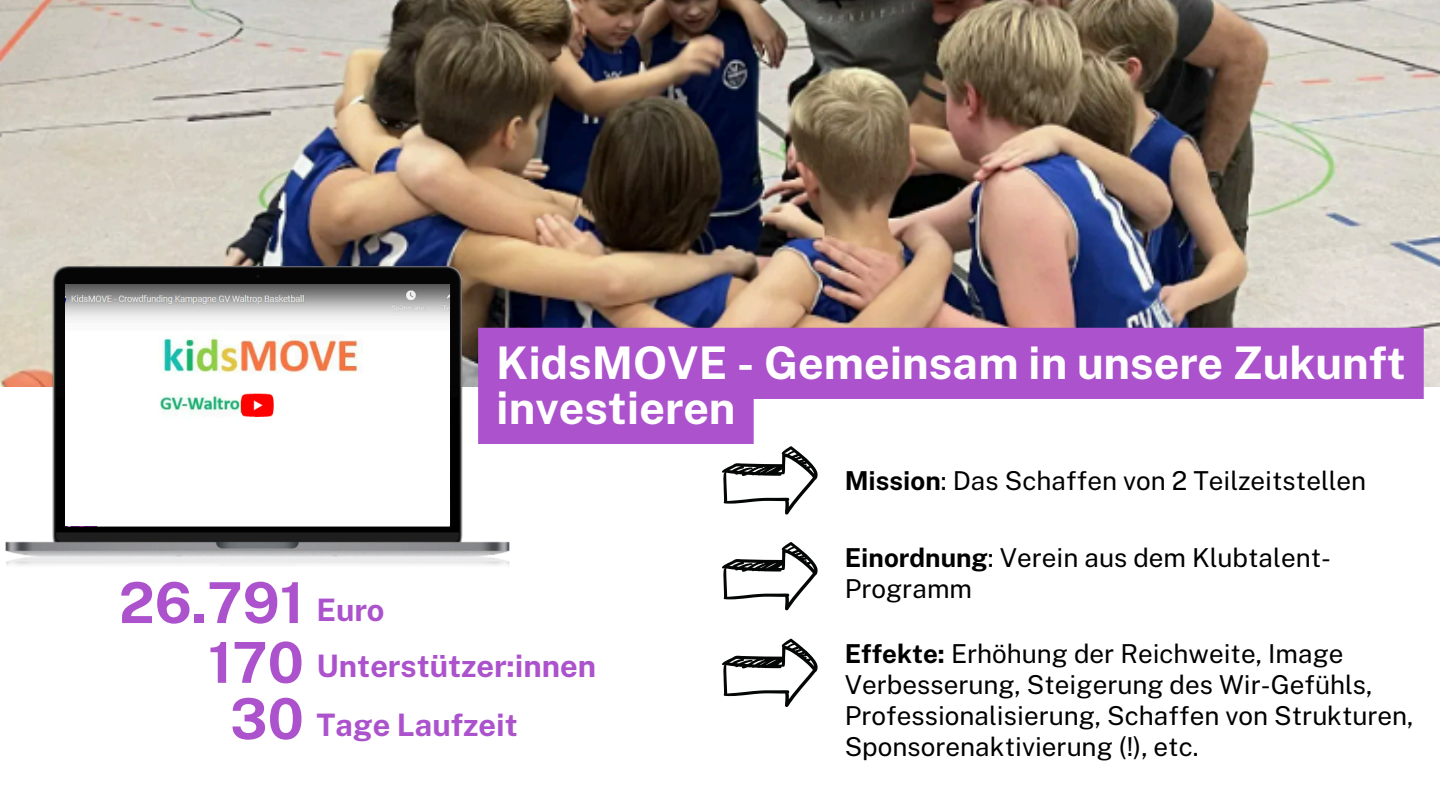
<style>
.page{position:relative;width:1440px;height:810px;background:#fff}
.page>*{position:absolute;margin:0;border:0;box-sizing:border-box;transform-origin:0 0}
.t1{font:700 56.5px "Public Sans";color:#ab52cc}
.t2{font:700 45px/45px "Public Sans";color:#fff}
.t3{font:700 31px "Public Sans";color:#ab52cc}
.t4{font:26.1px/30.8px "Public Sans";color:#000}
.s1{font-weight:700}
</style>
<div class="page">
<svg style="left:722px;top:446px;width:96px;height:69px"></svg>
<svg style="left:722px;top:639px;width:96px;height:68px"></svg>
<img style="left:0;top:0;width:1440px;height:386px">
<img style="left:0;top:266px;width:518px;height:300px">
<img style="left:65px;top:285px;width:384px;height:240px">
<svg style="left:478px;top:328px;width:946px;height:116px;fill:#ab52cc"></svg>
<svg style="left:722px;top:542px;width:96px;height:68px"></svg>
<p class="t2" style="left:496px;top:341px;width:911px">KidsMOVE - Gemeinsam in unsere Zukunft investieren</p>
<p class="t4" style="left:845px;top:465px;width:523px"><span class="s1">Mission</span>: Das Schaffen von 2 Teilzeitstellen</p>
<h2 class="t1" style="left:119px;top:569px;width:187px">26.791</h2>
<p class="t1" style="left:208px;top:629px;width:97px">170</p>
<h3 class="t1" style="left:230px;top:685px;width:75px">30</h3>
<p class="t4" style="left:845px;top:542px;width:488px"><span class="s1">Einordnung</span>: Verein aus dem Klubtalent-<br>Programm</p>
<p class="t3" style="left:317px;top:592px;width:70px">Euro</p>
<p class="t3" style="left:317px;top:648px;width:281px">Unterstützer:innen</p>
<h1 class="t4" style="left:845px;top:639px;width:570px"><span class="s1">Effekte:</span> Erhöhung der Reichweite, Image<br>Verbesserung, Steigerung des Wir-Gefühls,<br>Professionalisierung, Schaffen von Strukturen,</h1>
<h1 class="t3" style="left:317px;top:707px;width:203px">Tage Laufzeit</h1>
<h1 class="t4" style="left:845px;top:731px;width:355px">Sponsorenaktivierung (!), etc.</h1>
</div>
